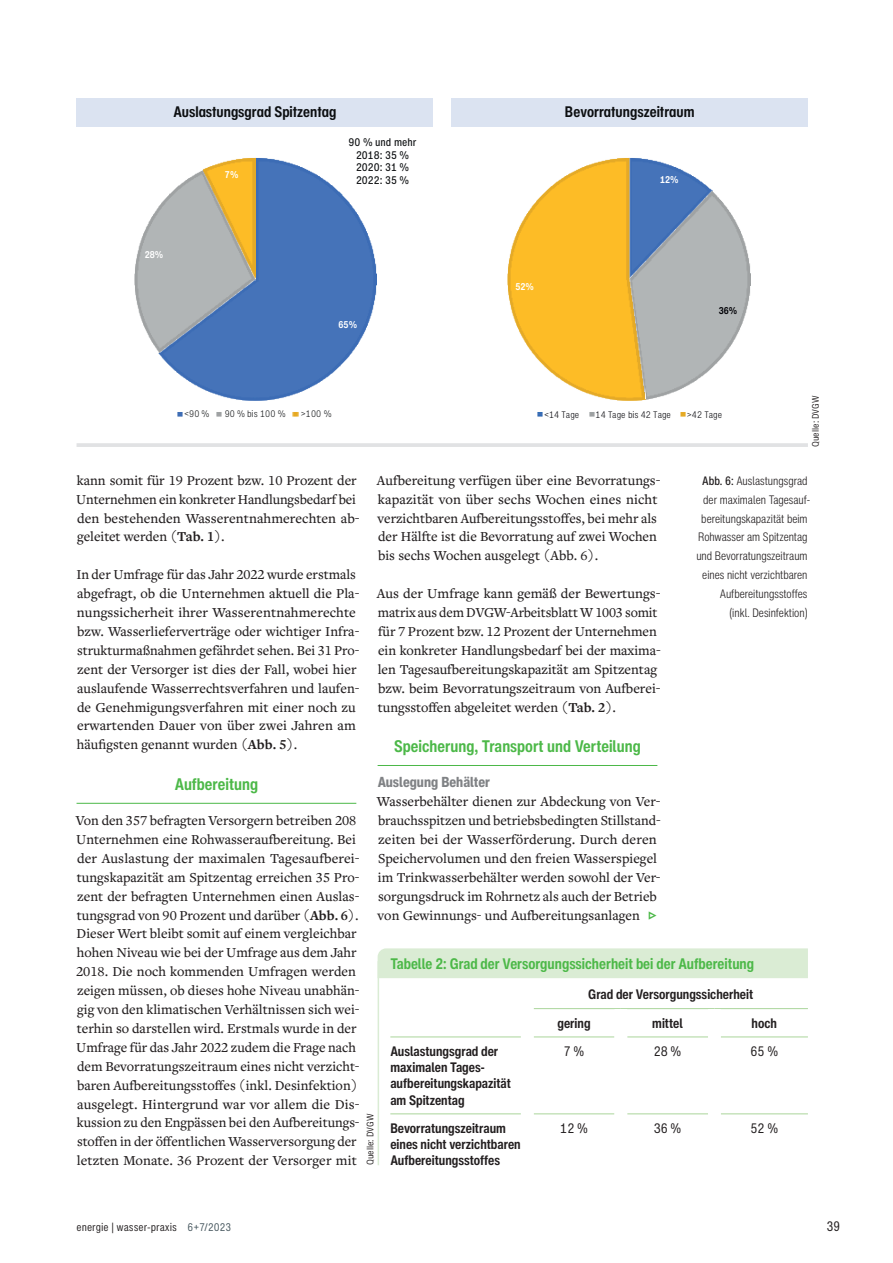
<style>
.page{position:relative;width:893px;height:1263px;background:#fff}
.page>*{position:absolute;margin:0;border:0;box-sizing:border-box;transform-origin:0 0}
.t1{font:700 condensed 16.5px "Helvetica Now Text";color:#4cb848}
.t2{font:700 condensed 15px "Helvetica Now Text";color:#4cb848}
.t3{font:700 condensed 15px "Helvetica Now Text";color:#0d0f11}
.t4{font:500 14.25px/18.9px "Freight Text Pro";color:#231f20}
.t5{font:800 condensed 14.25px "Helvetica Now Text";color:#808285}
.t6{font:700 condensed 13.5px/16.2px "Helvetica Now Text";color:#231f20}
.t7{font:condensed 13.5px "Helvetica Now Text";color:#231f20}
.t8{font:300 condensed 12px/18.9px "Helvetica Now Text";color:#231f20;text-align:right}
.t9{font:500 condensed 10.5px/12.9px "Helvetica Now Micro";color:#0d0f11;text-align:center}
.t10{font:condensed 10.5px "Helvetica Now Micro";color:#231f20}
.t11{font:700 condensed 9.6px "Helvetica Now Text";color:#fff}
.t12{font:700 condensed 9.6px "Helvetica Now Text";color:#010106}
.t13{font:300 condensed 9px "Helvetica Now Micro";letter-spacing:-.005em;color:#010106}
.t14{font:condensed 9px "Helvetica Now Micro";color:#231f20}
.t15{font:300 condensed 9px "Helvetica Now Micro";letter-spacing:.01em;color:#0d0f11}
.s1{font-weight:700}
.s2{color:#4cb848}
.s3{font-weight:500}
.s4{color:#45555d}
</style>
<div class="page">
<hr style="left:77px;top:443px;width:731px;height:4px;background:#e1e2e4">
<hr style="left:77px;top:803px;width:279px;height:1px;background:#4cb848">
<img style="left:159px;top:158px;width:218px;height:242px">
<img style="left:134px;top:170px;width:122px;height:183px">
<img style="left:203px;top:158px;width:53px;height:121px">
<img style="left:645px;top:159px;width:67px;height:31px">
<img style="left:645px;top:190px;width:105px;height:209px">
<img style="left:508px;top:158px;width:137px;height:242px">
<svg style="left:537px;top:412px;width:6px;height:5px"></svg>
<svg style="left:589px;top:412px;width:5px;height:5px"></svg>
<svg style="left:680px;top:412px;width:5px;height:5px"></svg>
<div style="left:77px;top:98px;width:356px;height:29px;background:#dbe3f1"></div>
<div style="left:452px;top:98px;width:356px;height:29px;background:#dbe3f1"></div>
<svg style="left:178px;top:412px;width:5px;height:4px"></svg>
<svg style="left:217px;top:412px;width:5px;height:4px"></svg>
<svg style="left:293px;top:412px;width:5px;height:4px"></svg>
<hr style="left:390px;top:1036px;width:131px;height:1px;background:#aad59b">
<hr style="left:534px;top:1036px;width:80px;height:1px;background:#aad59b">
<hr style="left:627px;top:1036px;width:81px;height:1px;background:#aad59b">
<hr style="left:721px;top:1036px;width:87px;height:1px;background:#aad59b">
<hr style="left:390px;top:1113px;width:131px;height:1px;background:#aad59b">
<hr style="left:534px;top:1113px;width:80px;height:1px;background:#aad59b">
<hr style="left:627px;top:1113px;width:81px;height:1px;background:#aad59b">
<hr style="left:721px;top:1113px;width:87px;height:1px;background:#aad59b">
<hr style="left:534px;top:1008px;width:87px;height:1px;background:#aad59b">
<hr style="left:621px;top:1008px;width:93px;height:1px;background:#aad59b">
<hr style="left:714px;top:1008px;width:94px;height:1px;background:#aad59b">
<div style="left:378px;top:948px;width:430px;height:30px;background:#daecd4"></div>
<hr style="left:378px;top:961px;width:1px;height:204px;background:#daecd4">
<hr style="left:378px;top:765px;width:279px;height:1px;background:#4cb848">
<p class="t3" style="left:173px;top:102px;width:164px">Auslastungsgrad Spitzentag</p>
<p class="t11" style="left:225px;top:168px;width:15px">7%</p>
<p class="t9" style="left:349px;top:135px;width:69px">90 % und mehr<br>2018: 35 %<br>2020: 31 %<br>2022: 35 %</p>
<p class="t11" style="left:145px;top:248px;width:20px">28%</p>
<p class="t11" style="left:339px;top:319px;width:20px">65%</p>
<p class="t15" style="left:184px;top:407px;width:27px">&lt;90 %</p>
<p class="t15" style="left:225px;top:407px;width:63px">90 % bis 100 %</p>
<p class="t15" style="left:301px;top:407px;width:32px">&gt;100 %</p>
<p class="t3" style="left:565px;top:102px;width:131px">Bevorratungszeitraum</p>
<p class="t11" style="left:660px;top:173px;width:20px">12%</p>
<p class="t11" style="left:515px;top:280px;width:20px">52%</p>
<p class="t12" style="left:719px;top:305px;width:20px">36%</p>
<p class="t13" style="left:544px;top:408px;width:37px">&lt;14 Tage</p>
<p class="t13" style="left:596px;top:408px;width:77px">14 Tage bis 42 Tage</p>
<p class="t13" style="left:687px;top:408px;width:37px">&gt;42 Tage</p>
<p class="t14" style="left:809px;top:447px;width:53px;rotate:-90deg">Quelle: DVGW</p>
<p class="t4" style="left:76px;top:470px;width:285px">kann somit für 19 Prozent bzw. 10 Prozent der Unternehmen ein konkreter Handlungsbedarf bei den bestehenden Wasserentnahmerechten ab&shy;geleitet werden (<span class="s1">Tab. 1</span>).</p>
<p class="t4" style="left:76px;top:565px;width:285px">In der Umfrage für das Jahr 2022 wurde erstmals abgefragt, ob die Unternehmen aktuell die Pla&shy;nungssicherheit ihrer Wasserentnahmerechte bzw. Wasserlieferverträge oder wichtiger Infra&shy;strukturmaßnahmen gefährdet sehen. Bei 31 Pro&shy;zent der Versorger ist dies der Fall, wobei hier auslaufende Wasserrechtsverfahren und laufen&shy;de Genehmigungsverfahren mit einer noch zu erwartenden Dauer von über zwei Jahren am häufigsten genannt wurden (<span class="s1">Abb. 5</span>).</p>
<p class="t1" style="left:175px;top:773px;width:85px">Aufbereitung</p>
<p class="t4" style="left:76px;top:810px;width:285px">Von den 357 befragten Versorgern betreiben 208<br>Unternehmen eine Rohwasseraufbereitung. Bei der Auslastung der maximalen Tagesaufberei&shy;tungskapazität am Spitzentag erreichen 35 Pro&shy;zent der befragten Unternehmen einen Auslas&shy;tungsgrad von 90 Prozent und darüber (<span class="s1">Abb. 6</span>).<br>Dieser Wert bleibt somit auf einem vergleichbar hohen Niveau wie bei der Umfrage aus dem Jahr 2018. Die noch kommenden Umfragen werden zeigen müssen, ob dieses hohe Niveau unabhän&shy;gig von den klimatischen Verhältnissen sich wei&shy;terhin so darstellen wird. Erstmals wurde in der Umfrage für das Jahr 2022 zudem die Frage nach dem Bevorratungszeitraum eines nicht verzicht&shy;baren Aufbereitungsstoffes (inkl. Desinfektion) ausgelegt. Hintergrund war vor allem die Dis&shy;kussion zu den Engpässen bei den Aufbereitungs&shy;stoffen in der öffentlichen Wasserversorgung der letzten Monate. 36 Prozent der Versorger mit</p>
<p class="t4" style="left:377px;top:470px;width:285px">Aufbereitung verfügen über eine Bevorratungs&shy;kapazität von über sechs Wochen eines nicht verzichtbaren Aufbereitungsstoffes, bei mehr als der Hälfte ist die Bevorratung auf zwei Wochen bis sechs Wochen ausgelegt (Abb. 6).</p>
<p class="t4" style="left:377px;top:584px;width:285px">Aus der Umfrage kann gemäß der Bewertungs&shy;matrix aus dem DVGW-Arbeitsblatt W 1003 somit für 7 Prozent bzw. 12 Prozent der Unternehmen ein konkreter Handlungsbedarf bei der maxima&shy;len Tagesaufbereitungskapazität am Spitzentag bzw. beim Bevorratungszeitraum von Aufberei&shy;tungsstoffen abgeleitet werden (<span class="s1">Tab. 2</span>).</p>
<p class="t1" style="left:394px;top:736px;width:248px">Speicherung, Transport und Verteilung</p>
<p class="t5" style="left:378px;top:773px;width:114px">Auslegung Behälter</p>
<p class="t4" style="left:377px;top:791px;width:285px">Wasserbehälter dienen zur Abdeckung von Ver&shy;brauchsspitzen und betriebsbedingten Stillstand&shy;zeiten bei der Wasserförderung. Durch deren Speichervolumen und den freien Wasserspiegel im Trinkwasserbehälter werden sowohl der Ver&shy;sorgungsdruck im Rohrnetz als auch der Betrieb von Gewinnungs- und Aufbereitungsanlagen <span class="s2">B</span></p>
<p class="t8" style="left:696px;top:471px;width:115px"><span class="s3">Abb. 6:</span> Auslastungsgrad der maximalen Tagesauf&shy;bereitungskapazität beim<br>Rohwasser am Spitzentag und Bevorratungszeitraum eines nicht verzichtbaren<br>Aufbereitungsstoffes<br>(inkl. Desinfektion)</p>
<p class="t2" style="left:390px;top:953px;width:365px">Tabelle 2: Grad der Versorgungssicherheit bei der Aufbereitung</p>
<p class="t6" style="left:557px;top:980px;width:197px;line-height:28.3px;text-indent:31px">Grad der Versorgungssicherheit gering</p>
<p class="t6" style="left:652px;top:1015px;width:32px">mittel</p>
<p class="t6" style="left:752px;top:1015px;width:27px">hoch</p>
<p class="t6" style="left:390px;top:1043px;width:122px">Auslastungsgrad der maximalen Tages&shy;aufbereitungskapazität am Spitzentag</p>
<p class="t7" style="left:564px;top:1042px;width:22px">7 %</p>
<p class="t7" style="left:654px;top:1042px;width:29px">28 %</p>
<p class="t7" style="left:750px;top:1042px;width:29px">65 %</p>
<p class="t6" style="left:390px;top:1120px;width:132px">Bevorratungszeitraum eines nicht verzichtbaren<br>Aufbereitungsstoffes</p>
<p class="t7" style="left:560px;top:1119px;width:29px">12 %</p>
<p class="t7" style="left:654px;top:1119px;width:29px">36 %</p>
<p class="t7" style="left:750px;top:1119px;width:29px">52 %</p>
<p class="t14" style="left:364px;top:1165px;width:53px;rotate:-90deg">Quelle: DVGW</p>
<p class="t10" style="left:77px;top:1220px;width:156px">energie | wasser-praxis <span class="s4">6+7/2023</span></p>
<p class="t7" style="left:827px;top:1217px;width:15px">39</p>
</div>
